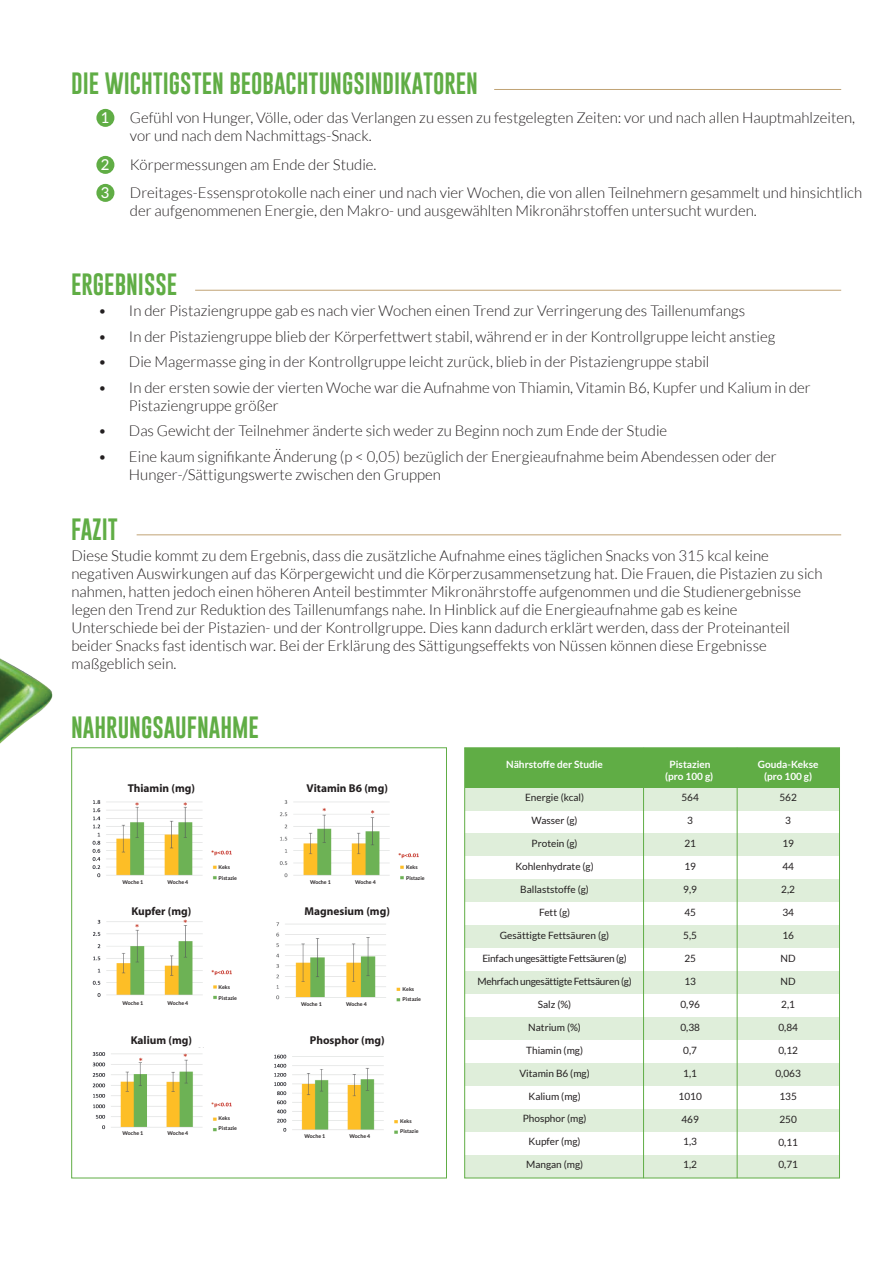
<style>
.page{position:relative;width:893px;height:1263px;background:#fff}
.page>*{position:absolute;margin:0;border:0;box-sizing:border-box;transform-origin:0 0}
.t1{font:22.5px "Gobold";color:#60ad45}
.t2{font:300 15px/18px "Lato";color:#231f20}
.t3{font:500 15px "Lato";color:#fff}
.t4{font:700 11.4px "Myriad";color:#231f20}
.t5{font:10.05px "Lato";color:#231f20}
.t6{font:10.05px "Lato";letter-spacing:-.025em;color:#231f20}
.t7{font:700 10.05px/12px "Lato";color:#fff;text-align:center}
.t8{font:700 5.25px/10.5px "Lato";color:#231f20}
</style>
<div class="page">
<div style="left:96px;top:184px;width:18px;height:18px;background:#60ad45;border-radius:50%"></div>
<div style="left:96px;top:156px;width:18px;height:18px;background:#60ad45;border-radius:50%"></div>
<div style="left:96px;top:109px;width:18px;height:18px;background:#60ad45;border-radius:50%"></div>
<hr style="left:494px;top:89px;width:347px;height:1px;background:#c1a375">
<hr style="left:195px;top:290px;width:646px;height:1px;background:#c1a375">
<hr style="left:137px;top:534px;width:704px;height:1px;background:#c1a375">
<img style="left:0;top:658px;width:53px;height:86px">
<div style="left:465px;top:748px;width:374px;height:40px;background:#60ad45"></div>
<hr style="left:643px;top:748px;width:1px;height:430px;background:#60ad45">
<hr style="left:737px;top:748px;width:1px;height:430px;background:#60ad45">
<div style="left:465px;top:788px;width:374px;height:22px;background:#dfeeda"></div>
<div style="left:465px;top:834px;width:374px;height:22px;background:#dfeeda"></div>
<div style="left:465px;top:879px;width:374px;height:23px;background:#dfeeda"></div>
<div style="left:465px;top:925px;width:374px;height:23px;background:#dfeeda"></div>
<div style="left:465px;top:971px;width:374px;height:23px;background:#dfeeda"></div>
<div style="left:465px;top:1017px;width:374px;height:23px;background:#dfeeda"></div>
<div style="left:465px;top:1063px;width:374px;height:23px;background:#dfeeda"></div>
<div style="left:465px;top:1109px;width:374px;height:23px;background:#dfeeda"></div>
<div style="left:465px;top:1155px;width:374px;height:23px;background:#dfeeda"></div>
<img style="left:92px;top:800px;width:327px;height:334px">
<div style="left:125px;top:903px;width:285px;height:15px;background:#fff"></div>
<div style="left:117px;top:1032px;width:95px;height:15px;background:#fff"></div>
<div style="left:299px;top:1036px;width:108px;height:15px;background:#fff"></div>
<div style="left:119px;top:878px;width:73px;height:9px;background:#fff"></div>
<div style="left:217px;top:864px;width:29px;height:18px;background:#fff"></div>
<div style="left:306px;top:878px;width:73px;height:9px;background:#fff"></div>
<div style="left:405px;top:864px;width:29px;height:18px;background:#fff"></div>
<div style="left:119px;top:998px;width:73px;height:9px;background:#fff"></div>
<div style="left:217px;top:984px;width:29px;height:18px;background:#fff"></div>
<div style="left:297px;top:999px;width:73px;height:10px;background:#fff"></div>
<div style="left:402px;top:986px;width:28px;height:18px;background:#fff"></div>
<div style="left:119px;top:1128px;width:73px;height:10px;background:#fff"></div>
<div style="left:217px;top:1115px;width:29px;height:18px;background:#fff"></div>
<div style="left:301px;top:1131px;width:73px;height:10px;background:#fff"></div>
<div style="left:399px;top:1118px;width:29px;height:18px;background:#fff"></div>
<h1 class="t1" style="left:71px;top:69px;width:408px">DIE WICHTIGSTEN BEOBACHTUNGSINDIKATOREN</h1>
<p class="t3" style="left:101px;top:107px;width:10px">1</p>
<p class="t2" style="left:130px;top:109px;width:727px">Gefühl von Hunger, Völle, oder das Verlangen zu essen zu festgelegten Zeiten: vor und nach allen Hauptmahlzeiten, vor und nach dem Nachmittags-Snack.</p>
<p class="t3" style="left:101px;top:153px;width:10px">2</p>
<p class="t2" style="left:130px;top:155px;width:248px">Körpermessungen am Ende der Studie.</p>
<p class="t3" style="left:101px;top:182px;width:10px">3</p>
<p class="t2" style="left:130px;top:184px;width:734px">Dreitages-Essensprotokolle nach einer und nach vier Wochen, die von allen Teilnehmern gesammelt und hinsichtlich der aufgenommenen Energie, den Makro- und ausgewählten Mikronährstoffen untersucht wurden.</p>
<h1 class="t1" style="left:71px;top:270px;width:107px">ERGEBNISSE</h1>
<p class="t2" style="left:98px;top:302px;width:649px">• In der Pistaziengruppe gab es nach vier Wochen einen Trend zur Verringerung des Taillenumfangs</p>
<p class="t2" style="left:98px;top:327px;width:679px">• In der Pistaziengruppe blieb der Körperfettwert stabil, während er in der Kontrollgruppe leicht anstieg</p>
<p class="t2" style="left:98px;top:353px;width:613px">• Die Magermasse ging in der Kontrollgruppe leicht zurück, blieb in der Pistaziengruppe stabil</p>
<p class="t2" style="left:129px;top:378px;width:683px;text-indent:-31px">• In der ersten sowie der vierten Woche war die Aufnahme von Thiamin, Vitamin B6, Kupfer und Kalium in der<br>Pistaziengruppe größer</p>
<p class="t2" style="left:98px;top:422px;width:571px">• Das Gewicht der Teilnehmer änderte sich weder zu Beginn noch zum Ende der Studie</p>
<p class="t2" style="left:129px;top:447px;width:649px;text-indent:-31px">• Eine kaum signifikante Änderung (p &lt; 0,05) bezüglich der Energieaufnahme beim Abendessen oder der<br>Hunger-/Sättigungswerte zwischen den Gruppen</p>
<h1 class="t1" style="left:71px;top:514px;width:48px">FAZIT</h1>
<p class="t2" style="left:71px;top:546px;width:753px">Diese Studie kommt zu dem Ergebnis, dass die zusätzliche Aufnahme eines täglichen Snacks von 315 kcal keine negativen Auswirkungen auf das Körpergewicht und die Körperzusammensetzung hat. Die Frauen, die Pistazien zu sich nahmen, hatten jedoch einen höheren Anteil bestimmter Mikronährstoffe aufgenommen und die Studienergebnisse legen den Trend zur Reduktion des Taillenumfangs nahe. In Hinblick auf die Energieaufnahme gab es keine Unterschiede bei der Pistazien- und der Kontrollgruppe. Dies kann dadurch erklärt werden, dass der Proteinanteil beider Snacks fast identisch war. Bei der Erklärung des Sättigungseffekts von Nüssen können diese Ergebnisse maßgeblich sein.</p>
<h1 class="t1" style="left:71px;top:713px;width:189px">NAHRUNGSAUFNAHME</h1>
<p class="t4" style="left:128px;top:782px;width:69px">Thiamin (mg)</p>
<p class="t4" style="left:307px;top:783px;width:83px">Vitamin B6 (mg)</p>
<p class="t8" style="left:123px;top:877px;width:22px">Woche 1</p>
<p class="t8" style="left:168px;top:877px;width:22px">Woche 4</p>
<p class="t8" style="left:219px;top:862px;width:20px">Keks<br>Pistazie</p>
<p class="t8" style="left:310px;top:877px;width:22px">Woche 1</p>
<p class="t8" style="left:355px;top:877px;width:22px">Woche 4</p>
<p class="t4" style="left:131px;top:905px;width:62px">Kupfer (mg)</p>
<p class="t4" style="left:305px;top:905px;width:87px">Magnesium (mg)</p>
<p class="t8" style="left:406px;top:862px;width:20px">Keks<br>Pistazie</p>
<p class="t8" style="left:123px;top:997px;width:22px">Woche 1</p>
<p class="t8" style="left:168px;top:997px;width:22px">Woche 4</p>
<p class="t8" style="left:219px;top:982px;width:20px">Keks<br>Pistazie</p>
<p class="t8" style="left:301px;top:999px;width:22px">Woche 1</p>
<p class="t8" style="left:346px;top:999px;width:22px">Woche 4</p>
<p class="t4" style="left:131px;top:1034px;width:63px">Kalium (mg)</p>
<p class="t4" style="left:310px;top:1034px;width:76px">Phosphor (mg)</p>
<p class="t8" style="left:403px;top:984px;width:20px">Keks<br>Pistazie</p>
<p class="t8" style="left:123px;top:1128px;width:22px">Woche 1</p>
<p class="t8" style="left:168px;top:1128px;width:22px">Woche 4</p>
<p class="t8" style="left:219px;top:1113px;width:20px">Keks<br>Pistazie</p>
<p class="t8" style="left:305px;top:1131px;width:22px">Woche 1</p>
<p class="t8" style="left:350px;top:1131px;width:22px">Woche 4</p>
<p class="t8" style="left:400px;top:1116px;width:20px">Keks<br>Pistazie</p>
<p class="t7" style="left:506px;top:758px;width:98px">Nährstoffe der Studie</p>
<p class="t7" style="left:665px;top:758px;width:50px">Pistazien (pro 100 g)</p>
<p class="t7" style="left:758px;top:758px;width:62px">Gouda-Kekse (pro 100 g)</p>
<p class="t5" style="left:525px;top:792px;width:60px">Energie (kcal)</p>
<p class="t5" style="left:532px;top:815px;width:47px">Wasser (g)</p>
<p class="t5" style="left:532px;top:838px;width:48px">Protein (g)</p>
<p class="t5" style="left:515px;top:861px;width:80px">Kohlenhydrate (g)</p>
<p class="t5" style="left:520px;top:884px;width:70px">Ballaststoffe (g)</p>
<p class="t5" style="left:539px;top:907px;width:33px">Fett (g)</p>
<p class="t5" style="left:500px;top:930px;width:111px">Gesättigte Fettsäuren (g)</p>
<p class="t6" style="left:482px;top:952px;width:146px">Einfach ungesättigte Fettsäuren (g)</p>
<p class="t6" style="left:477px;top:975px;width:156px">Mehrfach ungesättigte Fettsäuren (g)</p>
<p class="t5" style="left:538px;top:998px;width:35px">Salz (%)</p>
<p class="t5" style="left:528px;top:1021px;width:54px">Natrium (%)</p>
<p class="t5" style="left:526px;top:1044px;width:58px">Thiamin (mg)</p>
<p class="t5" style="left:519px;top:1067px;width:72px">Vitamin B6 (mg)</p>
<p class="t5" style="left:528px;top:1090px;width:54px">Kalium (mg)</p>
<p class="t5" style="left:523px;top:1113px;width:65px">Phosphor (mg)</p>
<p class="t5" style="left:529px;top:1136px;width:53px">Kupfer (mg)</p>
<p class="t5" style="left:526px;top:1159px;width:59px">Mangan (mg)</p>
<p class="t5" style="left:779px;top:792px;width:19px">562</p>
<p class="t5" style="left:785px;top:815px;width:7px">3</p>
<p class="t5" style="left:782px;top:838px;width:13px">19</p>
<p class="t5" style="left:782px;top:861px;width:13px">44</p>
<p class="t5" style="left:781px;top:884px;width:15px">2,2</p>
<p class="t5" style="left:782px;top:907px;width:13px">34</p>
<p class="t5" style="left:782px;top:930px;width:13px">16</p>
<p class="t5" style="left:781px;top:953px;width:17px">ND</p>
<p class="t5" style="left:781px;top:975px;width:17px">ND</p>
<p class="t5" style="left:781px;top:998px;width:15px">2,1</p>
<p class="t5" style="left:778px;top:1021px;width:21px">0,84</p>
<p class="t5" style="left:778px;top:1044px;width:21px">0,12</p>
<p class="t5" style="left:775px;top:1067px;width:27px">0,063</p>
<p class="t5" style="left:779px;top:1090px;width:19px">135</p>
<p class="t5" style="left:779px;top:1113px;width:19px">250</p>
<p class="t5" style="left:778px;top:1136px;width:21px">0,11</p>
<p class="t5" style="left:778px;top:1159px;width:21px">0,71</p>
<p class="t5" style="left:681px;top:792px;width:19px">564</p>
<p class="t5" style="left:687px;top:815px;width:7px">3</p>
<p class="t5" style="left:684px;top:838px;width:13px">21</p>
<p class="t5" style="left:684px;top:861px;width:13px">19</p>
<p class="t5" style="left:683px;top:884px;width:15px">9,9</p>
<p class="t5" style="left:684px;top:907px;width:13px">45</p>
<p class="t5" style="left:683px;top:930px;width:15px">5,5</p>
<p class="t5" style="left:684px;top:952px;width:13px">25</p>
<p class="t5" style="left:684px;top:975px;width:13px">13</p>
<p class="t5" style="left:680px;top:998px;width:21px">0,96</p>
<p class="t5" style="left:680px;top:1021px;width:21px">0,38</p>
<p class="t5" style="left:683px;top:1044px;width:15px">0,7</p>
<p class="t5" style="left:683px;top:1067px;width:15px">1,1</p>
<p class="t5" style="left:678px;top:1090px;width:25px">1010</p>
<p class="t5" style="left:681px;top:1113px;width:19px">469</p>
<p class="t5" style="left:683px;top:1136px;width:15px">1,3</p>
<p class="t5" style="left:683px;top:1159px;width:15px">1,2</p>
</div>
